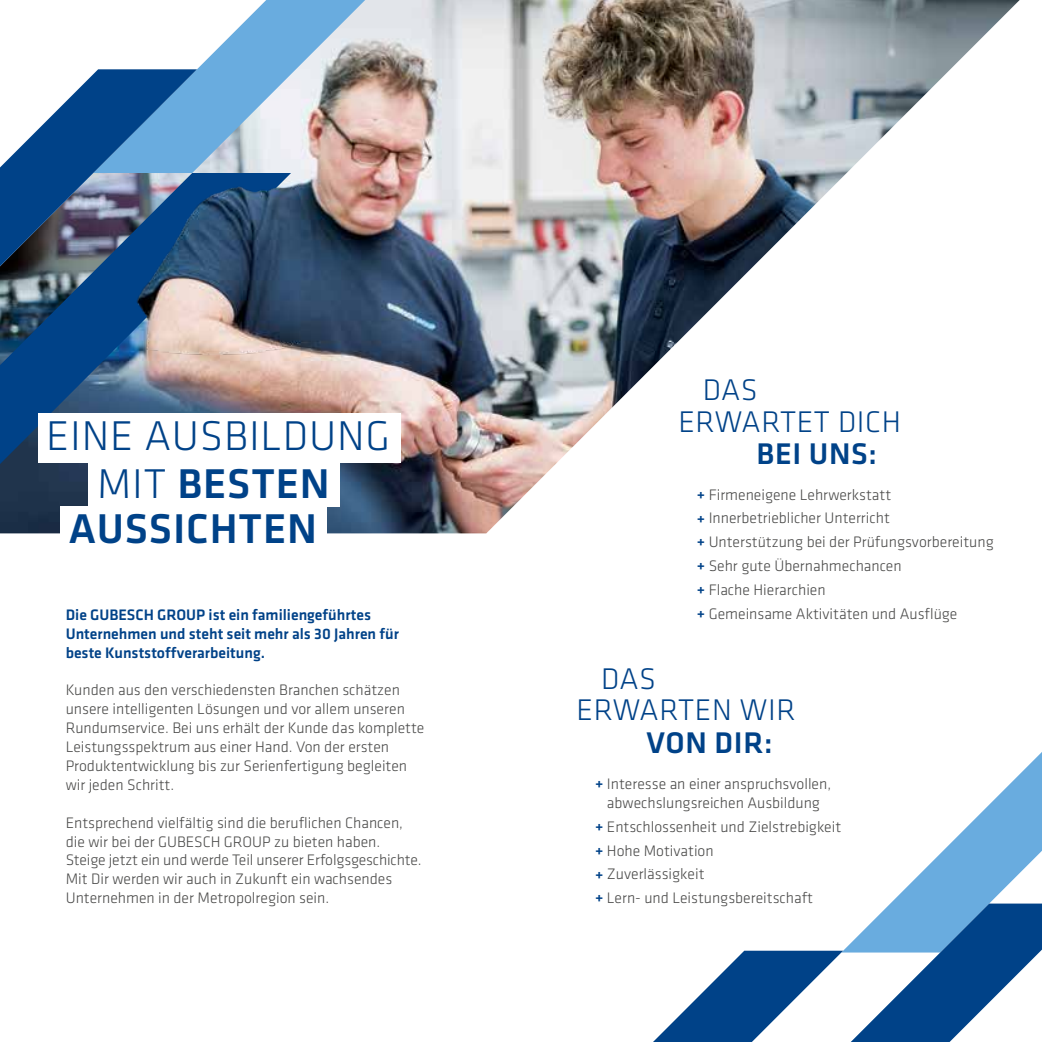
<style>
.page{position:relative;width:1042px;height:1042px;background:#fff}
.page>*{position:absolute;margin:0;border:0;box-sizing:border-box;transform-origin:0 0}
.t1{font:500 43.05px/44.3px "Klavika Basic";letter-spacing:.02em;color:#004288;text-align:right}
.t2{font:300 43.05px "Klavika Basic";letter-spacing:.02em;color:#004288}
.t3{font:300 30.97px "Klavika Basic";letter-spacing:.02em;color:#004288}
.t4{font:500 30.97px "Klavika Basic";letter-spacing:.02em;color:#004288}
.t5{font:300 15.75px/18.9px "Klavika Basic";color:#494948}
.t6{font:500 15.75px/18.9px "Klavika Basic";color:#004288}
.s1{font-weight:300}
.s2{font-weight:500;color:#004288}
</style>
<div class="page">
<img style="left:299px;top:0;width:720px;height:533px">
<svg style="left:299px;top:173px;width:64px;height:154px"></svg>
<img style="left:299px;top:0;width:103px;height:173px">
<img style="left:0;top:0;width:299px;height:533px">
<svg style="left:891px;top:752px;width:151px;height:151px"></svg>
<svg style="left:843px;top:903px;width:199px;height:139px"></svg>
<svg style="left:653px;top:950px;width:190px;height:92px"></svg>
<div style="left:672px;top:405px;width:238px;height:33px;background:#fff"></div>
<div style="left:743px;top:437px;width:146px;height:32px;background:#fff"></div>
<div style="left:697px;top:374px;width:68px;height:32px;background:#fff"></div>
<div style="left:89px;top:462px;width:251px;height:44px;background:#fff"></div>
<div style="left:60px;top:506px;width:267px;height:45px;background:#fff"></div>
<div style="left:38px;top:413px;width:362px;height:49px;background:#fff"></div>
<h1 class="t2" style="left:46px;top:409px;width:345px">EINE AUSBILDUNG</h1>
<h1 class="t1" style="left:69px;top:461px;width:263px"><span class="s1">MIT</span> BESTEN<br>AUSSICHTEN</h1>
<p class="t6" style="left:66px;top:605px;width:335px">Die GUBESCH GROUP ist ein familiengeführtes<br>Unternehmen und steht seit mehr als 30 Jahren für beste Kunststoffverarbeitung.</p>
<p class="t5" style="left:66px;top:680px;width:360px">Kunden aus den verschiedensten Branchen schätzen unsere intelligenten Lösungen und vor allem unseren Rundumservice. Bei uns erhält der Kunde das komplette Leistungsspektrum aus einer Hand. Von der ersten Produktentwicklung bis zur Serienfertigung begleiten wir jeden Schritt.</p>
<p class="t5" style="left:66px;top:813px;width:357px">Entsprechend vielfältig sind die beruflichen Chancen, die wir bei der GUBESCH GROUP zu bieten haben.<br>Steige jetzt ein und werde Teil unserer Erfolgsgeschichte.<br>Mit Dir werden wir auch in Zukunft ein wachsendes Unternehmen in der Metropolregion sein.</p>
<h2 class="t3" style="left:703px;top:371px;width:56px">DAS</h2>
<h2 class="t3" style="left:678px;top:402px;width:224px">ERWARTET DICH</h2>
<h2 class="t4" style="left:756px;top:432px;width:122px">BEI UNS:</h2>
<h2 class="t3" style="left:601px;top:660px;width:56px">DAS</h2>
<p class="t5" style="left:697px;top:482px;width:298px;line-height:23.8px"><span class="s2">+</span> Firmeneigene Lehrwerkstatt<br><span class="s2">+</span> Innerbetrieblicher Unterricht<br><span class="s2">+</span> Unterstützung bei der Prüfungsvorbereitung <span class="s2">+</span> Sehr gute Übernahmechancen<br><span class="s2">+</span> Flache Hierarchien<br><span class="s2">+</span> Gemeinsame Aktivitäten und Ausflüge</p>
<h2 class="t3" style="left:576px;top:691px;width:220px">ERWARTEN WIR</h2>
<h2 class="t4" style="left:646px;top:722px;width:128px">VON DIR:</h2>
<p class="t5" style="left:595px;top:774px;width:237px;text-align:center"><span class="s2">+</span> Interesse an einer anspruchsvollen, abwechslungsreichen Ausbildung</p>
<p class="t5" style="left:595px;top:814px;width:248px;line-height:23.8px"><span class="s2">+</span> Entschlossenheit und Zielstrebigkeit <span class="s2">+</span> Hohe Motivation<br><span class="s2">+</span> Zuverlässigkeit<br><span class="s2">+</span> Lern- und Leistungsbereitschaft</p>
</div>
